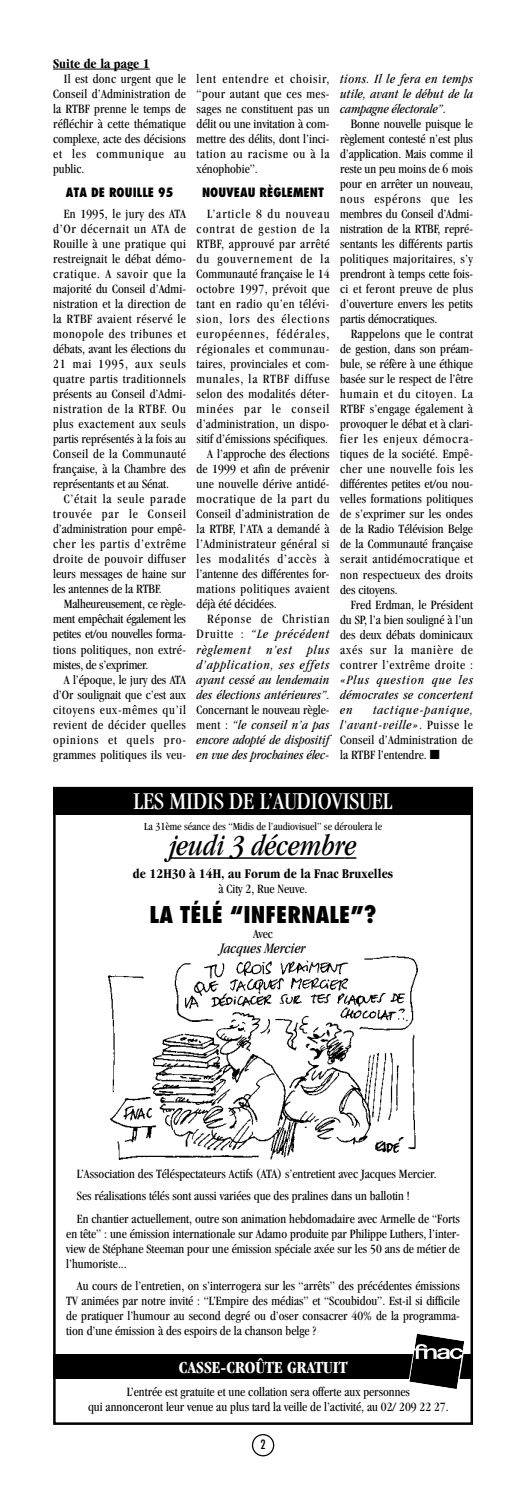
<style>
.page{position:relative;width:525px;height:1488px;background:#fff}
.page>*{position:absolute;margin:0;border:0;box-sizing:border-box;transform-origin:0 0}
.t1{font:italic condensed 30px "Garamond";color:#000}
.t2{font:condensed 25px "Garamond";color:#fff}
.t3{font:800 condensed 22.5px "Futura";color:#000}
.t4{font:700 condensed 17.5px "Garamond";color:#fff}
.t5{font:italic condensed 15px "Garamond";color:#000}
.t6{font:700 condensed 13.75px "Garamond";letter-spacing:.005em;color:#000}
.t7{font:condensed 13.12px/15px "Garamond";letter-spacing:.01em;color:#000;text-align:justify}
.t8{font:italic condensed 13.12px/15px "Garamond";letter-spacing:.02em;color:#000;text-align:justify}
.t9{font:condensed 13.12px "Garamond";letter-spacing:.075em;color:#000}
.t10{font:condensed 13.12px "Garamond";letter-spacing:.035em;color:#000}
.t11{font:italic condensed 13.12px "Garamond";letter-spacing:.065em;color:#000}
.t12{font:condensed 13.12px "Garamond";letter-spacing:.065em;color:#000}
.t13{font:italic condensed 13.12px "Garamond";color:#000}
.t14{font:condensed 13.12px "Garamond";letter-spacing:.04em;color:#000}
.t15{font:condensed 13.12px "Garamond";letter-spacing:.03em;color:#000}
.t16{font:condensed 13.12px "Garamond";letter-spacing:.055em;color:#000}
.t17{font:condensed 13.12px "Garamond";letter-spacing:.06em;color:#000}
.t18{font:800 condensed 12.5px "Futura";letter-spacing:.005em;color:#000}
.t19{font:condensed 12.5px "Futura";color:#000}
.t20{font:condensed 11.25px "Garamond";color:#000}
.s1{font-style:normal}
.s2{font-style:italic}
</style>
<div class="page">
<svg style="left:252px;top:1434px;width:22px;height:22px"></svg>
<hr style="left:53px;top:69px;width:74px;height:1px;background:#000">
<svg style="left:133px;top:69px;width:17px;height:1px"></svg>
<img style="left:109px;top:957px;width:309px;height:202px">
<hr style="left:170px;top:857px;width:175px;height:1px;background:#000">
<div style="left:53px;top:787px;width:420px;height:27px;background:#000"></div>
<div style="left:53px;top:1354px;width:420px;height:24px;background:#000"></div>
<svg style="left:408px;top:1333px;width:58px;height:56px"></svg>
<p class="t6" style="left:53px;top:58px;width:98px">Suite de la page 1</p>
<p class="t7" style="left:53px;top:73px;width:134px;text-indent:11px">Il est donc urgent que le Conseil d’Administration de la RTBF prenne le temps de réfléchir à cette thématique complexe, acte des décisions et les communique au public.</p>
<p class="t18" style="left:66px;top:187px;width:109px">ATA DE ROUILLE 95</p>
<p class="t7" style="left:53px;top:208px;width:134px;text-indent:11px">En 1995, le jury des ATA d’Or décernait un ATA de Rouille à une pratique qui restreignait le débat démo&shy;cratique. A savoir que la majorité du Conseil d’Admi&shy;nistration et la direction de la RTBF avaient réservé le monopole des tribunes et débats, avant les élections du 21 mai 1995, aux seuls quatre partis traditionnels présents au Conseil d’Admi&shy;nistration de la RTBF. Ou plus exactement aux seuls partis représentés à la fois au Conseil de la Communauté française, à la Chambre des représentants et au Sénat.</p>
<p class="t7" style="left:53px;top:493px;width:134px;text-indent:11px">C’était la seule parade trouvée par le Conseil d’administration pour empê&shy;cher les partis d’extrême droite de pouvoir diffuser leurs messages de haine sur les antennes de la RTBF.</p>
<p class="t7" style="left:53px;top:598px;width:134px;text-indent:11px">Malheureusement, ce règle&shy;ment empêchait également les petites et/ou nouvelles forma&shy;tions politiques, non extré&shy;mistes, de s’exprimer.</p>
<p class="t7" style="left:53px;top:673px;width:134px;text-indent:11px">A l’époque, le jury des ATA d’Or soulignait que c’est aux citoyens eux-mêmes qu’il revient de décider quelles opinions et quels pro&shy;grammes politiques ils veu-</p>
<p class="t7" style="left:197px;top:73px;width:134px">lent entendre et choisir, “pour autant que ces mes&shy;sages ne constituent pas un délit ou une invitation à com&shy;mettre des délits, dont l’inci&shy;tation au racisme ou à la xénophobie”.</p>
<p class="t18" style="left:202px;top:187px;width:124px">NOUVEAU RÈGLEMENT</p>
<p class="t9" style="left:207px;top:209px;width:124px">L’article 8 du nouveau</p>
<p class="t9" style="left:197px;top:224px;width:134px">contrat de gestion de la</p>
<p class="t10" style="left:197px;top:239px;width:134px">RTBF, approuvé par arrêté</p>
<p class="t9" style="left:197px;top:254px;width:134px">du gouvernement de la</p>
<p class="t7" style="left:197px;top:268px;width:134px">Communauté française le 14</p>
<p class="t10" style="left:197px;top:284px;width:134px">octobre 1997, prévoit que</p>
<p class="t10" style="left:197px;top:299px;width:134px">tant en radio qu’en télévi-</p>
<p class="t9" style="left:197px;top:314px;width:134px">sion, lors des élections</p>
<p class="t9" style="left:197px;top:329px;width:134px">européennes, fédérales,</p>
<p class="t16" style="left:197px;top:344px;width:134px">régionales et communau-</p>
<p class="t7" style="left:197px;top:358px;width:134px">taires, provinciales et com-</p>
<p class="t12" style="left:197px;top:374px;width:134px">munales, la RTBF diffuse</p>
<p class="t15" style="left:197px;top:389px;width:134px">selon des modalités déter-</p>
<p class="t9" style="left:197px;top:404px;width:134px">minées par le conseil</p>
<p class="t7" style="left:197px;top:418px;width:134px">d’administration, un dispo-</p>
<p class="t7" style="left:197px;top:433px;width:133px">sitif d’émissions spécifiques.</p>
<p class="t7" style="left:207px;top:448px;width:124px">A l’approche des élections</p>
<p class="t7" style="left:197px;top:463px;width:134px">de 1999 et afin de prévenir</p>
<p class="t7" style="left:197px;top:478px;width:134px">une nouvelle dérive antidé-</p>
<p class="t17" style="left:197px;top:494px;width:134px">mocratique de la part du</p>
<p class="t7" style="left:197px;top:508px;width:134px">Conseil d’administration de</p>
<p class="t7" style="left:197px;top:523px;width:134px">la RTBF, l’ATA a demandé à</p>
<p class="t10" style="left:197px;top:539px;width:134px">l’Administrateur général si</p>
<p class="t12" style="left:197px;top:554px;width:134px">les modalités d’accès à</p>
<p class="t7" style="left:197px;top:568px;width:134px">l’antenne des différentes for-</p>
<p class="t14" style="left:197px;top:584px;width:134px">mations politiques avaient</p>
<p class="t7" style="left:197px;top:598px;width:82px">déjà été décidées.</p>
<p class="t12" style="left:207px;top:614px;width:124px">Réponse de Christian</p>
<p class="t11" style="left:197px;top:629px;width:134px"><span class="s1">Druitte :</span> “Le précédent</p>
<p class="t11" style="left:197px;top:644px;width:134px">règlement n’est plus</p>
<p class="t11" style="left:197px;top:659px;width:134px">d’application, ses effets</p>
<p class="t8" style="left:197px;top:673px;width:134px">ayant cessé au lendemain</p>
<p class="t8" style="left:197px;top:688px;width:134px">des élections antérieures”<span class="s1">.</span></p>
<p class="t7" style="left:197px;top:703px;width:134px">Concernant le nouveau règle-</p>
<p class="t8" style="left:197px;top:718px;width:134px"><span class="s1">ment :</span> “le conseil n’a pas</p>
<p class="t13" style="left:197px;top:734px;width:134px">encore adopté de dispositif</p>
<p class="t13" style="left:197px;top:749px;width:134px">en vue des prochaines élec-</p>
<p class="t8" style="left:340px;top:73px;width:134px">tions. Il le fera en temps utile, avant le début de la campagne électorale”<span class="s1">.</span></p>
<p class="t7" style="left:340px;top:118px;width:134px;text-indent:11px">Bonne nouvelle puisque le règlement contesté n’est plus d’application. Mais comme il reste un peu moins de 6 mois pour en arrêter un nouveau, nous espérons que les membres du Conseil d’Admi&shy;nistration de la RTBF, repré&shy;sentants les différents partis politiques majoritaires, s’y prendront à temps cette fois&shy;ci et feront preuve de plus d’ouverture envers les petits partis démocratiques.</p>
<p class="t7" style="left:340px;top:328px;width:134px;text-indent:11px">Rappelons que le contrat de gestion, dans son préam&shy;bule, se réfère à une éthique basée sur le respect de l’être humain et du citoyen. La RTBF s’engage également à provoquer le débat et à clari&shy;fier les enjeux démocra&shy;tiques de la société. Empê&shy;cher une nouvelle fois les différentes petites et/ou nou&shy;velles formations politiques de s’exprimer sur les ondes de la Radio Télévision Belge de la Communauté française serait antidémocratique et non respectueux des droits des citoyens.</p>
<p class="t7" style="left:340px;top:598px;width:134px;text-indent:11px">Fred Erdman, le Président du SP, l’a bien souligné à l’un des deux débats dominicaux axés sur la manière de contrer l’extrême droite :</p>
<p class="t8" style="left:340px;top:673px;width:134px">«Plus question que les démocrates se concertent en</p>
<p class="t7" style="left:340px;top:703px;width:134px;text-indent:33px"><span class="s2">tactique-panique, l'avant-veille»</span>. Puisse le Conseil d’Administration de la RTBF l’entendre. ■</p>
<h2 class="t2" style="left:133px;top:791px;width:261px">LES MIDIS DE L’AUDIOVISUEL</h2>
<p class="t20" style="left:144px;top:822px;width:239px">La 31ème séance des “Midis de l’audiovisuel” se déroulera le</p>
<h1 class="t1" style="left:170px;top:834px;width:188px">jeudi 3 décembre</h1>
<p class="t6" style="left:133px;top:868px;width:262px">de 12H30 à 14H, au Forum de la Fnac Bruxelles</p>
<p class="t7" style="left:219px;top:882px;width:90px">à City 2, Rue Neuve.</p>
<h3 class="t3" style="left:150px;top:904px;width:228px">LA TÉLÉ “INFERNALE”?</h3>
<p class="t7" style="left:253px;top:927px;width:21px">Avec</p>
<p class="t5" style="left:221px;top:942px;width:86px">Jacques Mercier</p>
<p class="t7" style="left:77px;top:1163px;width:385px;line-height:22.5px;text-align:left">L’Association des Téléspectateurs Actifs (ATA) s’entretient avec Jacques Mercier.<br>Ses réalisations télés sont aussi variées que des pralines dans un ballotin !<br>En chantier actuellement, outre son animation hebdomadaire avec Armelle de “Forts</p>
<p class="t7" style="left:66px;top:1227px;width:395px">en tête” : une émission internationale sur Adamo produite par Philippe Luthers, l’inter&shy;view de Stéphane Steeman pour une émission spéciale axée sur les 50 ans de métier de l’humoriste...</p>
<p class="t7" style="left:66px;top:1279px;width:395px;text-indent:11px">Au cours de l’entretien, on s’interrogera sur les “arrêts” des précédentes émissions TV animées par notre invité : “L’Empire des médias” et “Scoubidou”. Est-il si difficile de pratiquer l’humour au second degré ou d’oser consacrer 40% de la programma&shy;tion d’une émission à des espoirs de la chanson belge ?</p>
<h3 class="t4" style="left:179px;top:1360px;width:170px">CASSE-CROÛTE GRATUIT</h3>
<p class="t7" style="left:88px;top:1385px;width:362px;text-align:center">L’entrée est gratuite et une collation sera offerte aux personnes<br>qui annonceront leur venue au plus tard la veille de l’activité, au 02/ 209 22 27.</p>
<p class="t19" style="left:261px;top:1438px;width:7px">2</p>
</div>
